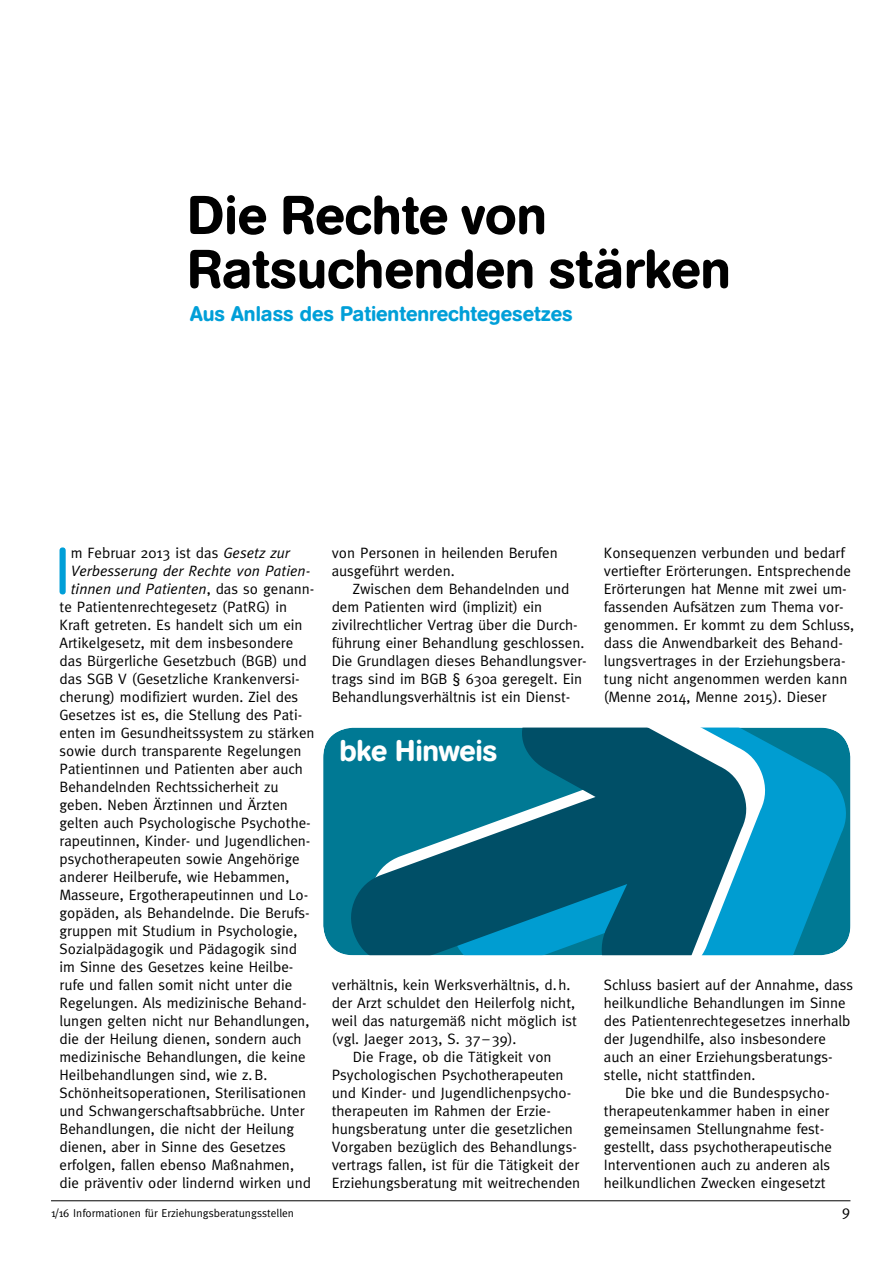
<style>
.page{position:relative;width:893px;height:1263px;background:#fff}
.page>*{position:absolute;margin:0;border:0;box-sizing:border-box;transform-origin:0 0}
.t1{font:65.55px "AG Book Rounded";color:#009fd8}
.t2{font:500 54px/54px "AG Book Rounded";color:#000}
.t3{font:500 29.7px "AG Book Rounded";letter-spacing:-.01em;color:#fff}
.t4{font:500 21px "AG Book Rounded";color:#009fd8}
.t5{font:15px/18px "Meta";color:#000}
.t6{font:italic 15px "Meta";color:#000}
.t7{font:11.4px "Meta";color:#000}
.s1{font-style:italic}
.s2{font-style:normal}
</style>
<div class="page">
<hr style="left:51px;top:1200px;width:799px;height:1px;background:#000">
<svg style="left:323px;top:727px;width:527px;height:228px;background:#117693"></svg>
<h2 class="t2" style="left:187px;top:189px;width:545px">Die Rechte von<br>Ratsuchenden stärken</h2>
<h3 class="t4" style="left:190px;top:301px;width:384px">Aus Anlass des Patientenrechtegesetzes</h3>
<h1 class="t1" style="left:54px;top:534px;width:18px">I</h1>
<p class="t5" style="left:71px;top:544px;width:221px">m Februar 2013 ist das <span class="s1">Gesetz zur</span></p>
<p class="t6" style="left:71px;top:562px;width:241px">Verbesserung der Rechte von Patien-</p>
<p class="t6" style="left:71px;top:580px;width:245px">tinnen und Patienten<span class="s2">, das so genann-</span></p>
<p class="t5" style="left:60px;top:598px;width:229px">te Patientenrechtegesetz (PatRG) in</p>
<p class="t5" style="left:60px;top:616px;width:245px">Kraft getreten. Es handelt sich um ein</p>
<p class="t5" style="left:60px;top:634px;width:235px">Artikelgesetz, mit dem insbesondere</p>
<p class="t5" style="left:60px;top:652px;width:249px">das Bürgerliche Gesetzbuch (BGB) und</p>
<p class="t5" style="left:60px;top:670px;width:242px">das SGB V (Gesetzliche Krankenversi-</p>
<p class="t5" style="left:60px;top:688px;width:240px">cherung) modifiziert wurden. Ziel des</p>
<p class="t5" style="left:60px;top:706px;width:244px">Gesetzes ist es, die Stellung des Pati-</p>
<p class="t5" style="left:60px;top:724px;width:257px">enten im Gesundheitssystem zu stärken</p>
<p class="t5" style="left:60px;top:742px;width:244px">sowie durch transparente Regelungen</p>
<p class="t5" style="left:60px;top:760px;width:245px">Patientinnen und Patienten aber auch</p>
<p class="t5" style="left:60px;top:778px;width:221px">Behandelnden Rechtssicherheit zu</p>
<p class="t5" style="left:60px;top:796px;width:230px">geben. Neben Ärztinnen und Ärzten</p>
<p class="t5" style="left:60px;top:814px;width:253px">gelten auch Psychologische Psychothe-</p>
<p class="t5" style="left:60px;top:832px;width:252px">rapeutinnen, Kinder- und Jugendlichen-</p>
<p class="t5" style="left:60px;top:850px;width:242px">psychotherapeuten sowie Angehörige</p>
<p class="t5" style="left:60px;top:868px;width:231px">anderer Heilberufe, wie Hebammen,</p>
<p class="t5" style="left:60px;top:886px;width:250px">Masseure, Ergotherapeutinnen und Lo-</p>
<p class="t5" style="left:60px;top:904px;width:252px">gopäden, als Behandelnde. Die Berufs-</p>
<p class="t5" style="left:60px;top:922px;width:239px">gruppen mit Studium in Psychologie,</p>
<p class="t5" style="left:60px;top:940px;width:239px">Sozialpädagogik und Pädagogik sind</p>
<p class="t5" style="left:60px;top:958px;width:235px">im Sinne des Gesetzes keine Heilbe-</p>
<p class="t5" style="left:60px;top:976px;width:234px">rufe und fallen somit nicht unter die</p>
<p class="t5" style="left:60px;top:994px;width:249px">Regelungen. Als medizinische Behand-</p>
<p class="t5" style="left:60px;top:1012px;width:251px">lungen gelten nicht nur Behandlungen,</p>
<p class="t5" style="left:60px;top:1030px;width:244px">die der Heilung dienen, sondern auch</p>
<p class="t5" style="left:60px;top:1048px;width:248px">medizinische Behandlungen, die keine</p>
<p class="t5" style="left:60px;top:1066px;width:209px">Heilbehandlungen sind, wie z.B.</p>
<p class="t5" style="left:60px;top:1084px;width:248px">Schönheitsoperationen, Sterilisationen</p>
<p class="t5" style="left:60px;top:1102px;width:246px">und Schwangerschaftsabbrüche. Unter</p>
<p class="t5" style="left:60px;top:1120px;width:236px">Behandlungen, die nicht der Heilung</p>
<p class="t5" style="left:60px;top:1138px;width:228px">dienen, aber in Sinne des Gesetzes</p>
<p class="t5" style="left:60px;top:1156px;width:236px">erfolgen, fallen ebenso Maßnahmen,</p>
<p class="t5" style="left:60px;top:1174px;width:253px">die präventiv oder lindernd wirken und</p>
<p class="t5" style="left:332px;top:544px;width:228px">von Personen in heilenden Berufen ausgeführt werden.</p>
<p class="t5" style="left:332px;top:580px;width:257px;text-indent:21px">Zwischen dem Behandelnden und dem Patienten wird (implizit) ein zivilrechtlicher Vertrag über die Durch&shy;führung einer Behandlung geschlossen.<br>Die Grundlagen dieses Behandlungsver&shy;trags sind im BGB § 630a geregelt. Ein Behandlungsverhältnis ist ein Dienst-</p>
<h3 class="t3" style="left:340px;top:734px;width:159px">bke Hinweis</h3>
<p class="t5" style="left:604px;top:544px;width:252px">Konsequenzen verbunden und bedarf vertiefter Erörterungen. Entsprechende Erörterungen hat Menne mit zwei um&shy;fassenden Aufsätzen zum Thema vor&shy;genommen. Er kommt zu dem Schluss, dass die Anwendbarkeit des Behand&shy;lungsvertrages in der Erziehungsbera&shy;tung nicht angenommen werden kann (Menne 2014, Menne 2015). Dieser</p>
<p class="t5" style="left:332px;top:976px;width:240px">verhältnis, kein Werksverhältnis, d.h.</p>
<p class="t5" style="left:332px;top:994px;width:245px">der Arzt schuldet den Heilerfolg nicht,</p>
<p class="t5" style="left:332px;top:1012px;width:247px">weil das naturgemäß nicht möglich ist</p>
<p class="t5" style="left:332px;top:1030px;width:186px">(vgl. Jaeger 2013, S. 37–39).</p>
<p class="t5" style="left:353px;top:1048px;width:200px">Die Frage, ob die Tätigkeit von</p>
<p class="t5" style="left:332px;top:1066px;width:233px">Psychologischen Psychotherapeuten</p>
<p class="t5" style="left:332px;top:1084px;width:241px">und Kinder- und Jugendlichenpsycho-</p>
<p class="t5" style="left:332px;top:1102px;width:221px">therapeuten im Rahmen der Erzie-</p>
<p class="t5" style="left:332px;top:1120px;width:243px">hungsberatung unter die gesetzlichen</p>
<p class="t5" style="left:332px;top:1138px;width:247px">Vorgaben bezüglich des Behandlungs-</p>
<p class="t5" style="left:332px;top:1156px;width:249px">vertrags fallen, ist für die Tätigkeit der</p>
<p class="t5" style="left:332px;top:1174px;width:250px">Erziehungsberatung mit weitrechenden</p>
<p class="t5" style="left:604px;top:976px;width:251px">Schluss basiert auf der Annahme, dass</p>
<p class="t5" style="left:604px;top:994px;width:243px">heilkundliche Behandlungen im Sinne</p>
<p class="t5" style="left:604px;top:1012px;width:248px">des Patientenrechtegesetzes innerhalb</p>
<p class="t5" style="left:604px;top:1030px;width:224px">der Jugendhilfe, also insbesondere</p>
<p class="t5" style="left:604px;top:1048px;width:229px">auch an einer Erziehungsberatungs-</p>
<p class="t5" style="left:604px;top:1066px;width:153px">stelle, nicht stattfinden.</p>
<p class="t5" style="left:625px;top:1084px;width:206px">Die bke und die Bundespsycho-</p>
<p class="t5" style="left:604px;top:1102px;width:227px">therapeutenkammer haben in einer</p>
<p class="t5" style="left:604px;top:1120px;width:222px">gemeinsamen Stellungnahme fest-</p>
<p class="t5" style="left:604px;top:1138px;width:230px">gestellt, dass psychotherapeutische</p>
<p class="t5" style="left:604px;top:1156px;width:228px">Interventionen auch zu anderen als</p>
<p class="t5" style="left:604px;top:1174px;width:223px">heilkundlichen Zwecken eingesetzt</p>
<p class="t7" style="left:51px;top:1206px;width:244px">1/16 Informationen für Erziehungsberatungsstellen</p>
<p class="t5" style="left:842px;top:1202px;width:10px">9</p>
</div>
